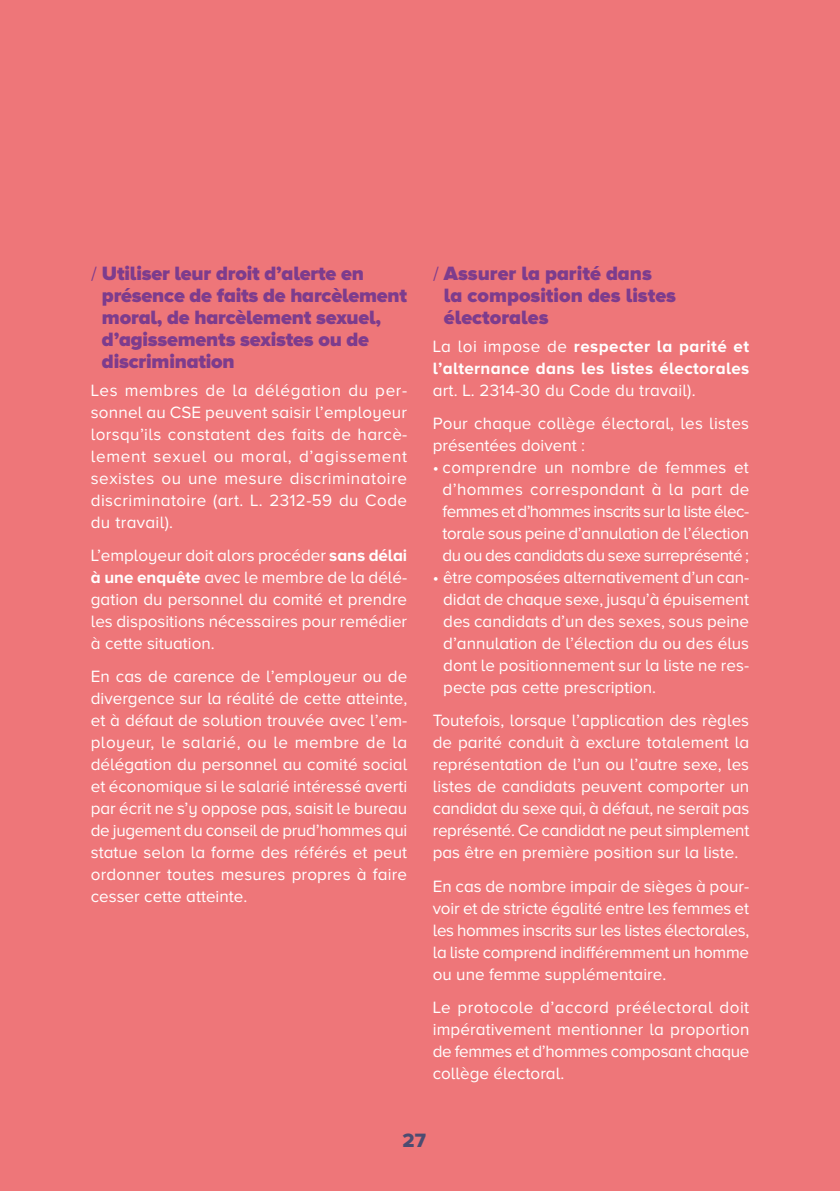
<style>
.page{position:relative;width:840px;height:1191px;background:#fff}
.page>*{position:absolute;margin:0;border:0;box-sizing:border-box;transform-origin:0 0}
.t1{font:900 20px/22px "Proxima Nova A";letter-spacing:-.01em;color:#7d3c8d}
.t2{font:20px "Proxima Nova A Extrabld";color:#4c4c71}
.texte_puces_niveau_1{font:17px/22px "Proxima Nova A";color:#fff;text-align:justify}
.texte_puces_niveau_1-2{font:17px/22px "Proxima Nova A";letter-spacing:-.02em;color:#fff;text-align:center}
.texte_puces_niveau_1-3{font:700 17px/22px "Proxima Nova A";letter-spacing:.02em;color:#fff;text-align:justify}
.s1{font-family:"Minion Pro";font-weight:400}
.s2{font-weight:700}
.s3{font-weight:400}
</style>
<div class="page">
<div style="left:0;top:0;width:839px;height:1191px;background:#ee7679"></div>
<p class="t1" style="left:102px;top:262px;width:306px;text-indent:-11px"><span class="s1">/</span> Utiliser leur droit d’alerte en présence de faits de harcèlement moral, de harcèlement sexuel, d’agissements sexistes ou de discrimination</p>
<p class="texte_puces_niveau_1" style="left:91px;top:379px;width:318px">Les membres de la délégation du per&shy;sonnel au CSE peuvent saisir l’employeur lorsqu’ils constatent des faits de harcè&shy;lement sexuel ou moral, d’agissement sexistes ou une mesure discriminatoire discriminatoire (art. L. 2312-59 du Code du travail).</p>
<p class="texte_puces_niveau_1" style="left:91px;top:544px;width:318px">L’employeur doit alors procéder <span class="s2">sans délai à une enquête</span> avec le membre de la délé&shy;gation du personnel du comité et prendre les dispositions nécessaires pour remédier à cette situation.</p>
<p class="texte_puces_niveau_1" style="left:91px;top:665px;width:318px">En cas de carence de l’employeur ou de divergence sur la réalité de cette atteinte, et à défaut de solution trouvée avec l’em&shy;ployeur, le salarié, ou le membre de la délégation du personnel au comité social et économique si le salarié intéressé averti par écrit ne s’y oppose pas, saisit le bureau de jugement du conseil de prud’hommes qui statue selon la forme des référés et peut ordonner toutes mesures propres à faire cesser cette atteinte.</p>
<p class="t1" style="left:443px;top:262px;width:233px;text-indent:-11px"><span class="s1">/</span> Assurer la parité dans<br>la composition des listes électorales</p>
<p class="texte_puces_niveau_1-3" style="left:432px;top:334px;width:318px"><span class="s3">La loi impose de</span> respecter la parité et l’alternance dans les listes électorales <span class="s3">art. L. 2314-30 du Code du travail).</span></p>
<p class="texte_puces_niveau_1" style="left:432px;top:412px;width:317px">Pour chaque collège électoral, les listes présentées doivent :</p>
<p class="texte_puces_niveau_1-2" style="left:432px;top:456px;width:318px">• comprendre un nombre de femmes et d’hommes correspondant à la part de femmes et d’hommes inscrits sur la liste élec&shy;torale sous peine d’annulation de l’élection du ou des candidats du sexe surreprésenté ;</p>
<p class="texte_puces_niveau_1" style="left:443px;top:566px;width:307px;text-indent:-10px">• être composées alternativement d’un can&shy;didat de chaque sexe, jusqu’à épuisement des candidats d’un des sexes, sous peine d’annulation de l’élection du ou des élus dont le positionnement sur la liste ne res&shy;pecte pas cette prescription.</p>
<p class="texte_puces_niveau_1" style="left:432px;top:709px;width:318px">Toutefois, lorsque l’application des règles de parité conduit à exclure totalement la représentation de l’un ou l’autre sexe, les listes de candidats peuvent comporter un candidat du sexe qui, à défaut, ne serait pas représenté. Ce candidat ne peut simplement pas être en première position sur la liste.</p>
<p class="texte_puces_niveau_1" style="left:432px;top:875px;width:318px">En cas de nombre impair de sièges à pour&shy;voir et de stricte égalité entre les femmes et les hommes inscrits sur les listes électorales, la liste comprend indifféremment un homme ou une femme supplémentaire.</p>
<p class="texte_puces_niveau_1" style="left:432px;top:996px;width:318px">Le protocole d’accord préélectoral doit impérativement mentionner la proportion de femmes et d’hommes composant chaque collège électoral.</p>
<p class="t2" style="left:402px;top:1128px;width:25px">27</p>
</div>
